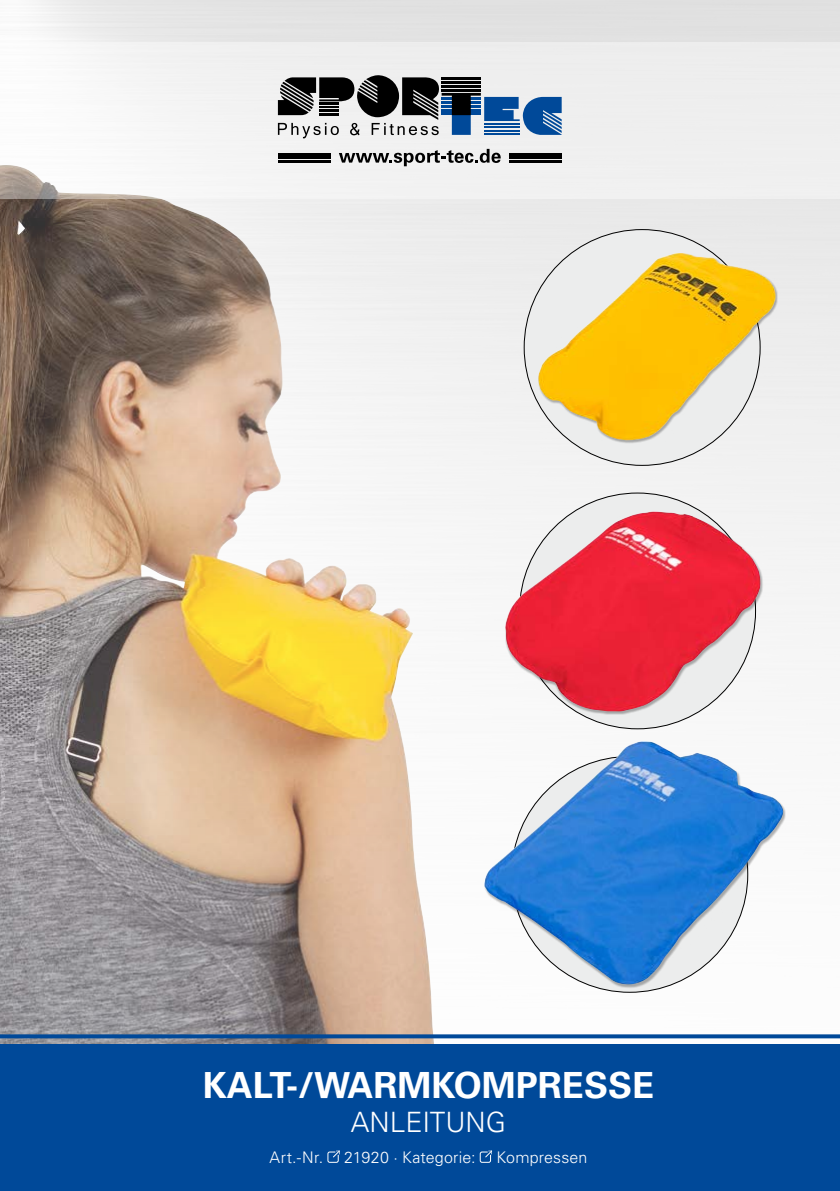
<style>
.page{position:relative;width:840px;height:1191px;background:#fff}
.page>*{position:absolute;margin:0;border:0;box-sizing:border-box;transform-origin:0 0}
.t1{font:700 36px "Univers LT Std";color:#fff}
.t2{font:300 28px "Univers LT Std";color:#fff}
.t3{font:300 16px "Univers LT Std";letter-spacing:.01em;color:#fff}
</style>
<div class="page">
<img style="left:32px;top:0;width:807px;height:1039px">
<div style="left:524px;top:230px;width:235px;height:235px;background:#eceded;border-radius:50%"></div>
<img style="left:537px;top:253px;width:238px;height:192px">
<div style="left:483px;top:742px;width:301px;height:246px;background:#000;opacity:.3"></div>
<img style="left:484px;top:741px;width:299px;height:243px">
<div style="left:519px;top:493px;width:236px;height:236px;background:#eceded;border-radius:50%"></div>
<div style="left:504px;top:512px;width:258px;height:203px;background:#000;opacity:.3"></div>
<img style="left:504px;top:511px;width:256px;height:200px">
<hr style="left:0;top:0;width:1px;height:815px;background:#004999">
<img style="left:0;top:198px;width:475px;height:846px">
<svg style="left:0;top:1034px;width:839px;height:4px;background:#12549c"></svg>
<div style="left:0;top:1044px;width:839px;height:147px;background:#004999"></div>
<svg style="left:327px;top:1150px;width:12px;height:12px"></svg>
<svg style="left:479px;top:1150px;width:13px;height:12px"></svg>
<div style="left:0;top:42px;width:839px;height:156px;background:#f0f0f0"></div>
<svg style="left:278px;top:75px;width:283px;height:63px"></svg>
<svg style="left:339px;top:149px;width:161px;height:17px"></svg>
<hr style="left:508px;top:153px;width:53px;height:2px;background:#000">
<hr style="left:508px;top:157px;width:53px;height:2px;background:#000">
<hr style="left:508px;top:160px;width:53px;height:3px;background:#000">
<hr style="left:278px;top:153px;width:52px;height:2px;background:#000">
<hr style="left:278px;top:157px;width:52px;height:2px;background:#000">
<hr style="left:278px;top:160px;width:52px;height:3px;background:#000">
<h1 class="t1" style="left:203px;top:1066px;width:452px">KALT-/WARMKOMPRESSE</h1>
<h2 class="t2" style="left:351px;top:1106px;width:157px">ANLEITUNG</h2>
<p class="t3" style="left:269px;top:1147px;width:55px">Art.-Nr.</p>
<p class="t3" style="left:344px;top:1147px;width:133px">21920 · Kategorie:</p>
<p class="t3" style="left:496px;top:1147px;width:92px">Kompressen</p>
</div>
